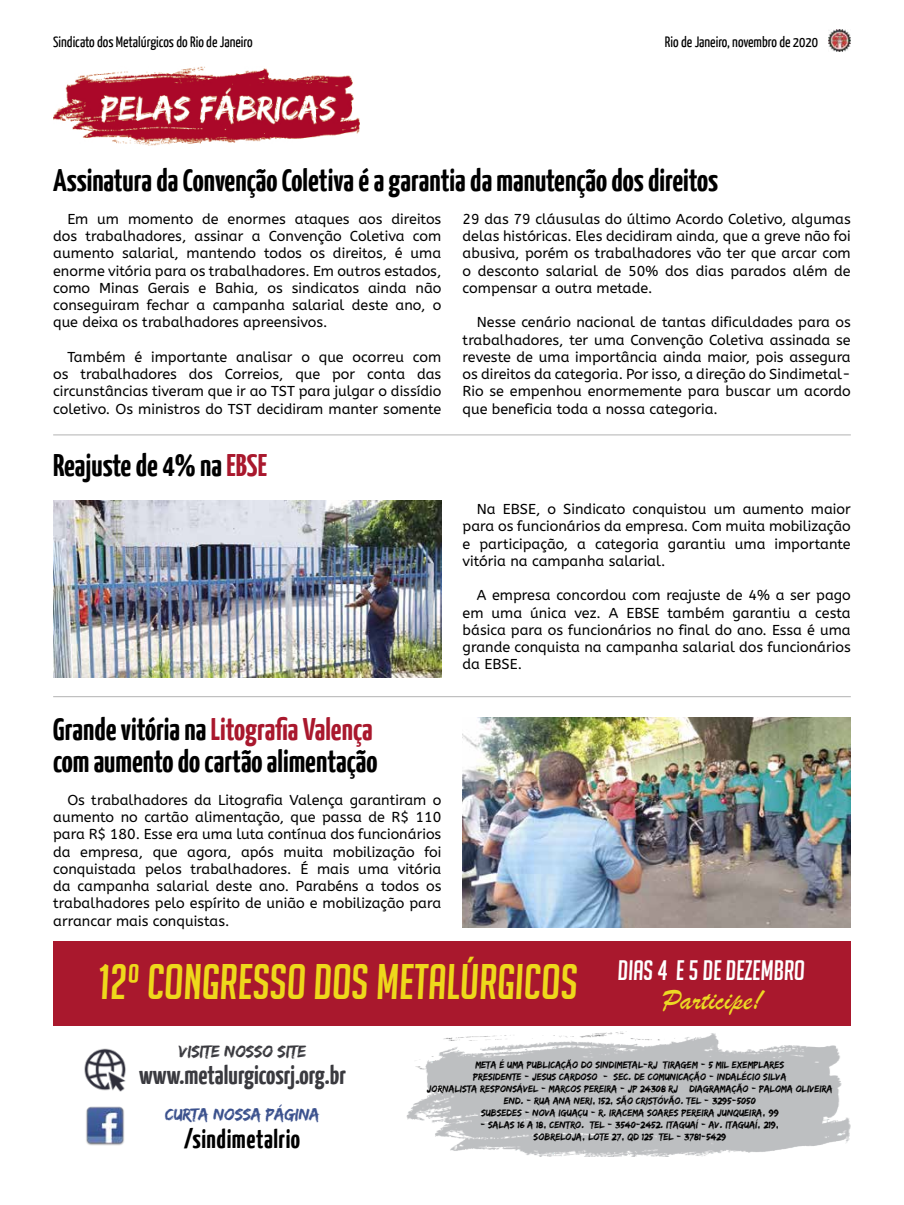
<style>
.page{position:relative;width:904px;height:1205px;background:#fff}
.page>*{position:absolute;margin:0;border:0;box-sizing:border-box;transform-origin:0 0}
.t1{font:italic 48.75px "Big Noodle Titling";color:#eed81b}
.t2{font:700 31.25px/31.2px "Yanone Kaffeesatz";color:#000}
.t3{font:30px "Brush Script";color:#ecd924}
.t4{font:700 26.25px "Yanone Kaffeesatz";color:#3a3a3f}
.t5{font:700 26.25px "Yanone Kaffeesatz";letter-spacing:.02em;color:#000}
.t6{font:17.5px "Edo";letter-spacing:-.01em;color:#3b518d}
.t7{font:17.5px "Edo";letter-spacing:-.01em;color:#3a3a3f}
.t8{font:15px "Yanone Kaffeesatz";color:#000}
.t9{font:14.38px/17.2px "A Bee Zee";color:#000;text-align:justify}
.t10{font:10px/12px "Edo";color:#000;text-align:center}
.s1{color:#a9182d}
</style>
<div class="page">
<img style="left:828px;top:29px;width:22px;height:23px">
<img style="left:86px;top:1106px;width:38px;height:40px">
<img style="left:406px;top:1031px;width:444px;height:125px">
<img style="left:84px;top:1048px;width:42px;height:44px">
<img style="left:53px;top:66px;width:306px;height:79px">
<hr style="left:53px;top:434px;width:797px;height:1px;background:#000">
<img style="left:53px;top:501px;width:388px;height:177px">
<hr style="left:53px;top:696px;width:797px;height:1px;background:#000">
<img style="left:462px;top:717px;width:388px;height:211px">
<div style="left:53px;top:941px;width:797px;height:84px;background:#a9182d"></div>
<p class="t8" style="left:53px;top:33px;width:201px">Sindicato dos Metalúrgicos do Rio de Janeiro</p>
<p class="t8" style="left:665px;top:33px;width:154px">Rio de Janeiro, novembro de 2020</p>
<h2 class="t2" style="left:53px;top:164px;width:666px">Assinatura da Convenção Coletiva é a garantia da manutenção dos direitos</h2>
<p class="t9" style="left:53px;top:210px;width:390px;text-indent:14px">Em um momento de enormes ataques aos direitos dos trabalhadores, assinar a Convenção Coletiva com aumento salarial, mantendo todos os direitos, é uma enorme vitória para os trabalhadores. Em outros estados, como Minas Gerais e Bahia, os sindicatos ainda não conseguiram fechar a campanha salarial deste ano, o que deixa os trabalhadores apreensivos.</p>
<p class="t9" style="left:53px;top:348px;width:389px;text-indent:14px">Também é importante analisar o que ocorreu com os trabalhadores dos Correios, que por conta das circunstâncias tiveram que ir ao TST para julgar o dissídio coletivo. Os ministros do TST decidiram manter somente</p>
<h2 class="t2" style="left:53px;top:448px;width:215px">Reajuste de 4% na <span class="s1">EBSE</span></h2>
<h2 class="t2" style="left:53px;top:713px;width:326px">Grande vitória na <span class="s1">Litografia Valença </span>com aumento do cartão alimentação</h2>
<p class="t9" style="left:53px;top:791px;width:390px;text-indent:14px">Os trabalhadores da Litografia Valença garantiram o aumento no cartão alimentação, que passa de R$ 110 para R$ 180. Esse era uma luta contínua dos funcionários da empresa, que agora, após muita mobilização foi conquistada pelos trabalhadores. É mais uma vitória da campanha salarial deste ano. Parabéns a todos os trabalhadores pelo espírito de união e mobilização para arrancar mais conquistas.</p>
<p class="t9" style="left:462px;top:210px;width:390px">29 das 79 cláusulas do último Acordo Coletivo, algumas delas históricas. Eles decidiram ainda, que a greve não foi abusiva, porém os trabalhadores vão ter que arcar com o desconto salarial de 50% dos dias parados além de compensar a outra metade.</p>
<p class="t9" style="left:462px;top:314px;width:390px;text-indent:14px">Nesse cenário nacional de tantas dificuldades para os trabalhadores, ter uma Convenção Coletiva assinada se reveste de uma importância ainda maior, pois assegura os direitos da categoria. Por isso, a direção do Sindimetal-Rio se empenhou enormemente para buscar um acordo que beneficia toda a nossa categoria.</p>
<p class="t9" style="left:462px;top:501px;width:389px;text-indent:14px">Na EBSE, o Sindicato conquistou um aumento maior para os funcionários da empresa. Com muita mobilização e participação, a categoria garantiu uma importante vitória na campanha salarial.</p>
<p class="t9" style="left:462px;top:587px;width:390px;text-indent:14px">A empresa concordou com reajuste de 4% a ser pago em uma única vez. A EBSE também garantiu a cesta básica para os funcionários no final do ano. Essa é uma grande conquista na campanha salarial dos funcionários da EBSE.</p>
<h1 class="t1" style="left:99px;top:955px;width:708px">12º CONGRESSO DOS METALÚRGICOS <sup>DIAS</sup> <sup>4</sup> <sup>E</sup> <sup>5</sup> <sup>DE</sup> <sup>DEZEMBRO</sup></h1>
<h3 class="t3" style="left:662px;top:980px;width:102px">Participe!</h3>
<p class="t7" style="left:179px;top:1041px;width:129px">VISITE NOSSO SITE</p>
<h3 class="t4" style="left:139px;top:1059px;width:208px">www.metalurgicosrj.org.br</h3>
<p class="t6" style="left:165px;top:1104px;width:156px">CURTA NOSSA PÁGINA</p>
<h3 class="t5" style="left:184px;top:1123px;width:118px">/sindimetalrio</h3>
<p class="t10" style="left:427px;top:1058px;width:407px">META É UMA PUBLICAÇÃO DO SINDIMETAL-RJ TIRAGEM - 5 MIL EXEMPLARES<br>PRESIDENTE - JESUS CARDOSO - SEC. DE COMUNICAÇÃO - INDALÉCIO SILVA<br>JORNALISTA RESPONSÁVEL:- MARCOS PEREIRA - JP 24308 RJ DIAGRAMAÇÃO:- PALOMA OLIVEIRA END. - RUA ANA NERI, 152, SÃO CRISTÓVÃO. TEL -)3295-5050<br>SUBSEDES - NOVA IGUAÇU - R. IRACEMA SOARES PEREIRA JUNQUEIRA, 99</p>
<p class="t10" style="left:480px;top:1118px;width:300px">- SALAS 16 A 18, CENTRO. TEL - 3540-2452. ITAGUAÍ - AV. ITAGUAÍ, 219,<br>SOBRELOJA, LOTE 27, QD 125 TEL - 3781-5429</p>
</div>
